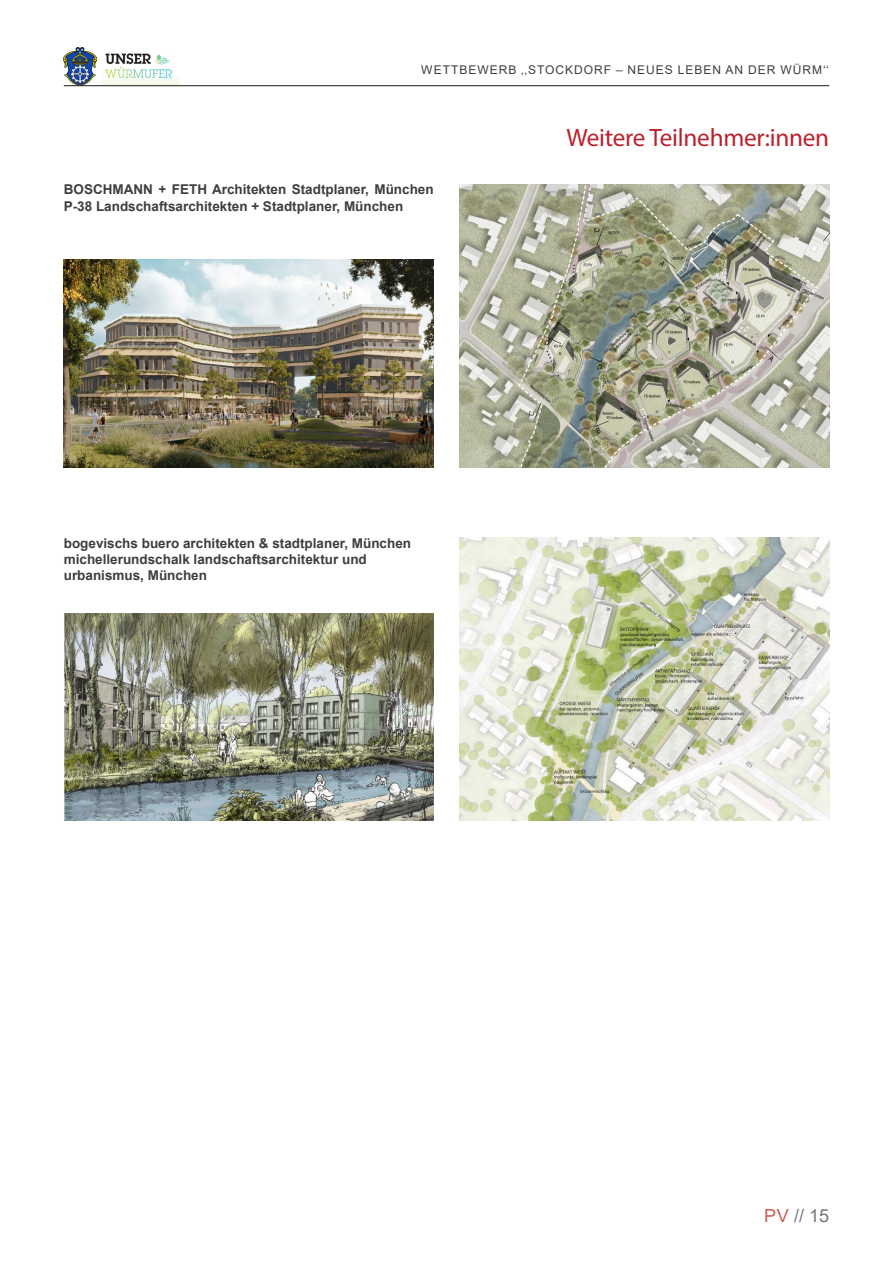
<style>
.page{position:relative;width:893px;height:1263px;background:#fff}
.page>*{position:absolute;margin:0;border:0;box-sizing:border-box;transform-origin:0 0}
.Überschrift2{font:25.2px "Myriad Pro";letter-spacing:-.01em;color:#ba222d}
.t1{font:18px "Arial";color:#727376}
.Unterschrift{font:700 13.5px/16.2px "Arial";color:#3e3e3f}
.t2{font:12px "Arial";letter-spacing:.085em;color:#3e3e3f}
.s1{color:#c95d51}
</style>
<div class="page">
<hr style="left:64px;top:85px;width:765px;height:1px;background:#3e3e3f">
<img style="left:102px;top:53px;width:77px;height:31px">
<img style="left:64px;top:47px;width:33px;height:39px">
<img style="left:64px;top:259px;width:370px;height:208px">
<img style="left:64px;top:613px;width:370px;height:208px">
<img style="left:459px;top:184px;width:370px;height:283px">
<img style="left:459px;top:538px;width:370px;height:283px">
<p class="t2" style="left:421px;top:62px;width:409px">WETTBEWERB ‚‚STOCKDORF – NEUES LEBEN AN DER WÜRM‘‘</p>
<p class="Unterschrift" style="left:64px;top:182px;width:371px">BOSCHMANN + FETH Architekten Stadtplaner, München<br>P-38 Landschaftsarchitekten + Stadtplaner, München</p>
<p class="Unterschrift" style="left:64px;top:535px;width:349px">bogevischs buero architekten &amp; stadtplaner, München</p>
<p class="Unterschrift" style="left:64px;top:551px;width:305px">michellerundschalk landschaftsarchitektur und</p>
<p class="Unterschrift" style="left:64px;top:567px;width:145px">urbanismus, München</p>
<p class="Überschrift2" style="left:567px;top:122px;width:264px">Weitere Teilnehmer:innen</p>
<h2 class="t1" style="left:764px;top:1203px;width:66px"><span class="s1">PV</span> // 15</h2>
</div>
